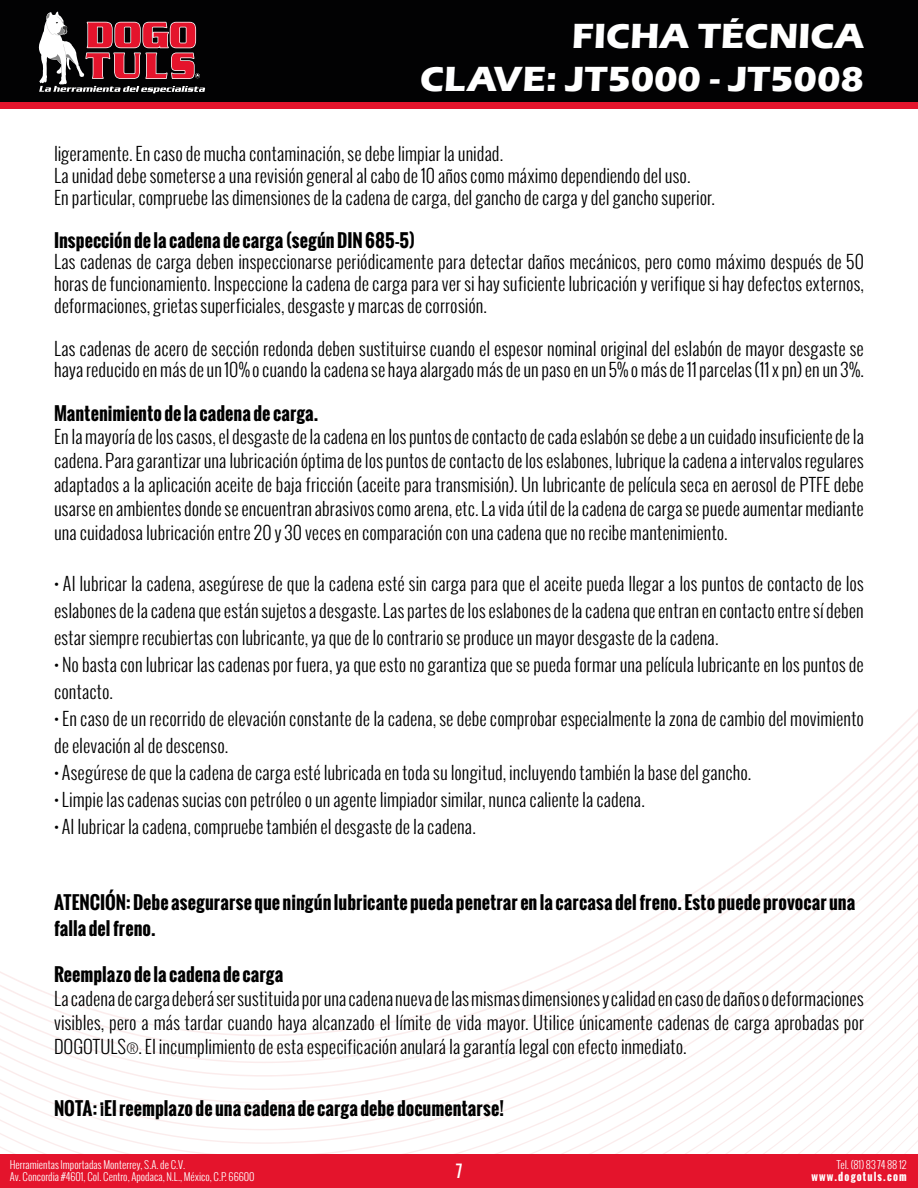
<style>
.page{position:relative;width:918px;height:1188px;background:#fff}
.page>*{position:absolute;margin:0;border:0;box-sizing:border-box;transform-origin:0 0}
.t1{font:700 36px/43.2px "Eras ITC";color:#fff;text-align:right}
.t2{font:300 18px/24px "Oswald";color:#000;text-align:justify}
.t3{font:700 18px/25.5px "Oswald";letter-spacing:.005em;color:#000}
.t4{font:16.5px "Oswald";color:#fff}
.t5{font:300 10.5px/12.6px "Oswald";color:#fff}
.t6{font:700 10.5px "Oswald";letter-spacing:.11em;color:#fff}
</style>
<div class="page">
<div style="left:0;top:0;width:918px;height:103px;background:#020203"></div>
<div style="left:0;top:102px;width:918px;height:6px;background:#e4142c"></div>
<svg style="left:38px;top:11px;width:167px;height:82px"></svg>
<svg style="left:0;top:849px;width:918px;height:305px"></svg>
<svg style="left:383px;top:862px;width:535px;height:292px"></svg>
<svg style="left:440px;top:876px;width:478px;height:278px"></svg>
<svg style="left:0;top:1143px;width:149px;height:11px"></svg>
<svg style="left:483px;top:889px;width:435px;height:265px"></svg>
<svg style="left:520px;top:902px;width:398px;height:252px"></svg>
<svg style="left:552px;top:916px;width:366px;height:238px"></svg>
<svg style="left:581px;top:929px;width:337px;height:225px"></svg>
<svg style="left:608px;top:943px;width:310px;height:211px"></svg>
<svg style="left:633px;top:956px;width:285px;height:198px"></svg>
<svg style="left:656px;top:970px;width:262px;height:184px"></svg>
<svg style="left:678px;top:983px;width:240px;height:171px"></svg>
<svg style="left:699px;top:997px;width:219px;height:157px"></svg>
<div style="left:0;top:1154px;width:918px;height:34px;background:#e4142c"></div>
<h1 class="t1" style="left:420px;top:14px;width:445px">FICHA TÉCNICA<br>CLAVE: JT5000 - JT5008</h1>
<p class="t2" style="left:54px;top:143px;width:663px;line-height:21.6px;text-align:left">ligeramente. En caso de mucha contaminación, se debe limpiar la unidad.<br>La unidad debe someterse a una revisión general al cabo de 10 años como máximo dependiendo del uso.<br>En particular, compruebe las dimensiones de la cadena de carga, del gancho de carga y del gancho superior.</p>
<p class="t3" style="left:54px;top:227px;width:363px">Inspección de la cadena de carga (según DIN 685-5)</p>
<p class="t2" style="left:54px;top:251px;width:812px;line-height:21.6px">Las cadenas de carga deben inspeccionarse periódicamente para detectar daños mecánicos, pero como máximo después de 50 horas de funcionamiento. Inspeccione la cadena de carga para ver si hay suficiente lubricación y verifique si hay defectos externos, deformaciones, grietas superficiales, desgaste y marcas de corrosión.</p>
<p class="t2" style="left:54px;top:337px;width:812px;line-height:21.6px">Las cadenas de acero de sección redonda deben sustituirse cuando el espesor nominal original del eslabón de mayor desgaste se haya reducido en más de un 10% o cuando la cadena se haya alargado más de un paso en un 5% o más de 11 parcelas (11 x pn) en un 3%.</p>
<p class="t3" style="left:54px;top:400px;width:266px">Mantenimiento de la cadena de carga.</p>
<p class="t2" style="left:54px;top:425px;width:812px">En la mayoría de los casos, el desgaste de la cadena en los puntos de contacto de cada eslabón se debe a un cuidado insuficiente de la cadena. Para garantizar una lubricación óptima de los puntos de contacto de los eslabones, lubrique la cadena a intervalos regulares adaptados a la aplicación aceite de baja fricción (aceite para transmisión). Un lubricante de película seca en aerosol de PTFE debe usarse en ambientes donde se encuentran abrasivos como arena, etc. La vida útil de la cadena de carga se puede aumentar mediante una cuidadosa lubricación entre 20 y 30 veces en comparación con una cadena que no recibe mantenimiento.</p>
<p class="t2" style="left:54px;top:570px;width:812px;line-height:27px">• Al lubricar la cadena, asegúrese de que la cadena esté sin carga para que el aceite pueda llegar a los puntos de contacto de los eslabones de la cadena que están sujetos a desgaste. Las partes de los eslabones de la cadena que entran en contacto entre sí deben estar siempre recubiertas con lubricante, ya que de lo contrario se produce un mayor desgaste de la cadena.</p>
<p class="t2" style="left:54px;top:651px;width:811px;line-height:27px">• No basta con lubricar las cadenas por fuera, ya que esto no garantiza que se pueda formar una película lubricante en los puntos de contacto.</p>
<p class="t2" style="left:54px;top:705px;width:811px;line-height:27px">• En caso de un recorrido de elevación constante de la cadena, se debe comprobar especialmente la zona de cambio del movimiento de elevación al de descenso.</p>
<p class="t2" style="left:54px;top:761px;width:699px">• Asegúrese de que la cadena de carga esté lubricada en toda su longitud, incluyendo también la base del gancho.</p>
<p class="t2" style="left:54px;top:788px;width:592px">• Limpie las cadenas sucias con petróleo o un agente limpiador similar, nunca caliente la cadena.</p>
<p class="t2" style="left:54px;top:815px;width:423px">• Al lubricar la cadena, compruebe también el desgaste de la cadena.</p>
<p class="t3" style="left:54px;top:890px;width:803px">ATENCIÓN: Debe asegurarse que ningún lubricante pueda penetrar en la carcasa del freno. Esto puede provocar una falla del freno.</p>
<p class="t3" style="left:54px;top:962px;width:231px">Reemplazo de la cadena de carga</p>
<p class="t2" style="left:54px;top:987px;width:812px">La cadena de carga deberá ser sustituida por una cadena nueva de las mismas dimensiones y calidad en caso de daños o deformaciones visibles, pero a más tardar cuando haya alcanzado el límite de vida mayor. Utilice únicamente cadenas de carga aprobadas por DOGOTULS®. El incumplimiento de esta especificación anulará la garantía legal con efecto inmediato.</p>
<p class="t3" style="left:54px;top:1096px;width:452px">NOTA: ¡El reemplazo de una cadena de carga debe documentarse!</p>
<p class="t5" style="left:10px;top:1158px;width:246px">Herramientas Importadas Monterrey, S.A. de C.V.<br>Av. Concordia #4601, Col. Centro, Apodaca, N.L., México, C.P. 66600</p>
<p class="t5" style="left:837px;top:1158px;width:71px">Tel. (81) 83 74 88 12</p>
<p class="t4" style="left:456px;top:1159px;width:8px">7</p>
<p class="t6" style="left:811px;top:1169px;width:97px">www.dogotuls.com</p>
</div>
